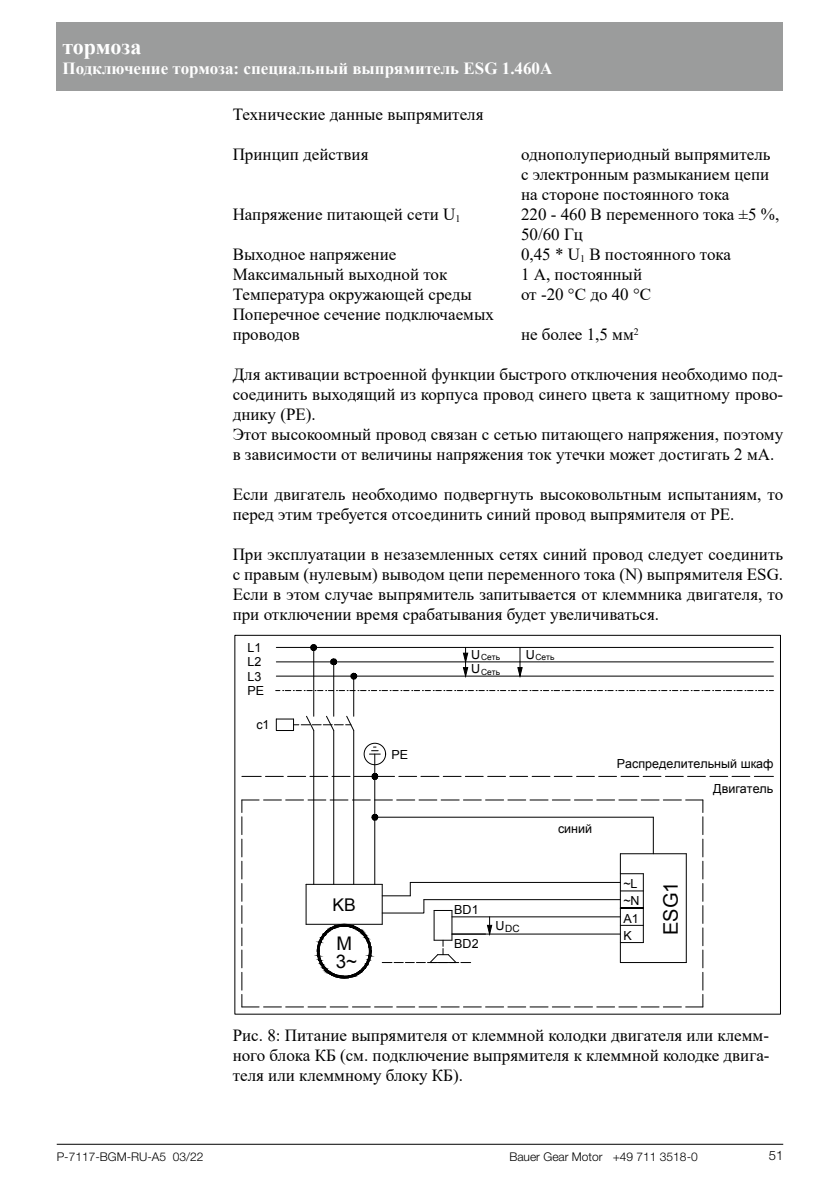
<style>
.page{position:relative;width:840px;height:1191px;background:#fff}
.page>*{position:absolute;margin:0;border:0;box-sizing:border-box;transform-origin:0 0}
.t1{font:700 22px "Times New Roman";letter-spacing:-.005em;color:#fff}
.t2{font:20px "Arial";color:#000}
.t3{font:18.8px "Arial";color:#000}
.t4{font:17.6px "Arial";color:#000}
.t5{font:17px/20px "Times New Roman";color:#000}
.t6{font:700 17px "Times New Roman";color:#fff}
.t7{font:300 13px "Helvetica Neue LT Std";color:#000}
.t8{font:12.6px/17.2px "Arial";color:#000}
.t9{font:300 12px "Helvetica Neue LT Std";color:#000}
.t10{font:10px "Arial";color:#000}
.t11{font:8.4px "Arial";color:#000}
.s1{font-size:12.6px}
</style>
<div class="page">
<svg style="left:234px;top:634px;width:547px;height:381px"></svg>
<svg style="left:241px;top:799px;width:462px;height:208px"></svg>
<div style="left:318px;top:925px;width:51px;height:51px;border:1px solid #000;border-radius:50%"></div>
<div style="left:317px;top:924px;width:54px;height:54px;border:1px solid #000;border-radius:50%"></div>
<div style="left:57px;top:23px;width:725px;height:68px;background:#9b9c9c"></div>
<hr style="left:57px;top:1144px;width:725px;height:1px;background:#000">
<p class="t1" style="left:62px;top:31px;width:80px">тормоза</p>
<p class="t6" style="left:62px;top:56px;width:491px">Подключение тормоза: специальный выпрямитель ESG 1.460A</p>
<p class="t5" style="left:232px;top:104px;width:252px">Технические данные выпрямителя</p>
<p class="t5" style="left:232px;top:144px;width:137px">Принцип действия</p>
<p class="t5" style="left:520px;top:144px;width:251px;text-align:justify">однополупериодный выпрямитель с электронным размыканием цепи на стороне постоянного тока</p>
<p class="t5" style="left:232px;top:204px;width:229px">Напряжение питающей сети U<sub>1</sub></p>
<p class="t5" style="left:520px;top:204px;width:259px">220 - 460 В переменного тока ±5 %,<br>50/60 Гц</p>
<p class="t5" style="left:232px;top:244px;width:165px">Выходное напряжение</p>
<p class="t5" style="left:520px;top:244px;width:211px">0,45 * U<sub>1</sub> В постоянного тока</p>
<p class="t5" style="left:232px;top:264px;width:216px">Максимальный выходной ток</p>
<p class="t5" style="left:520px;top:264px;width:123px">1 А, постоянный</p>
<p class="t5" style="left:232px;top:284px;width:241px">Температура окружающей среды</p>
<p class="t5" style="left:520px;top:284px;width:132px">от -20 °C до 40 °C</p>
<p class="t5" style="left:232px;top:304px;width:263px">Поперечное сечение подключаемых проводов</p>
<p class="t5" style="left:520px;top:324px;width:119px">не более 1,5 мм<sup>2</sup></p>
<p class="t5" style="left:232px;top:364px;width:551px">Для активации встроенной функции быстрого отключения необходимо под&shy;соединить выходящий из корпуса провод синего цвета к защитному прово&shy;днику (PE).<br>Этот высокоомный провод связан с сетью питающего напряжения, поэтому в зависимости от величины напряжения ток утечки может достигать 2 мА.</p>
<p class="t5" style="left:232px;top:484px;width:551px">Если двигатель необходимо подвергнуть высоковольтным испытаниям, то перед этим требуется отсоединить синий провод выпрямителя от PE.</p>
<p class="t5" style="left:232px;top:544px;width:551px;text-align:justify">При эксплуатации в незаземленных сетях синий провод следует соединить с правым (нулевым) выводом цепи переменного тока (N) выпрямителя ESG.<br>Если в этом случае выпрямитель запитывается от клеммника двигателя, то при отключении время срабатывания будет увеличиваться.</p>
<p class="t8" style="left:247px;top:639px;width:15px">L1</p>
<p class="t8" style="left:247px;top:653px;width:15px">L2</p>
<p class="t8" style="left:247px;top:682px;width:18px">PE</p>
<p class="t8" style="left:247px;top:667px;width:15px">L3</p>
<p class="t8" style="left:256px;top:716px;width:15px">c1</p>
<p class="t8" style="left:391px;top:746px;width:18px">PE</p>
<p class="t4" style="left:332px;top:893px;width:25px">KB</p>
<p class="t3" style="left:336px;top:931px;width:17px">M</p>
<p class="t3" style="left:335px;top:948px;width:23px">3~</p>
<p class="t8" style="left:471px;top:647px;width:11px;line-height:14.4px">U<br>U</p>
<p class="t8" style="left:525px;top:646px;width:11px">U</p>
<p class="t11" style="left:481px;top:652px;width:20px">Сеть</p>
<p class="t11" style="left:535px;top:652px;width:20px">Сеть</p>
<p class="t11" style="left:481px;top:666px;width:20px">Сеть</p>
<p class="t8" style="left:454px;top:901px;width:26px">BD1</p>
<p class="t8" style="left:454px;top:934px;width:26px">BD2</p>
<p class="t10" style="left:495px;top:922px;width:26px"><span class="s1">U</span>DC</p>
<p class="t8" style="left:557px;top:820px;width:36px">синий</p>
<p class="t8" style="left:616px;top:755px;width:158px">Распределительный шкаф</p>
<p class="t8" style="left:623px;top:875px;width:18px">~L ~N</p>
<p class="t8" style="left:623px;top:909px;width:17px">A1</p>
<p class="t8" style="left:623px;top:927px;width:10px">K</p>
<p class="t2" style="left:657px;top:935px;width:55px;rotate:-90deg">ESG1</p>
<p class="t8" style="left:712px;top:780px;width:62px">Двигатель</p>
<p class="t9" style="left:57px;top:1149px;width:148px">P-7117-BGM-RU-A5 03/22</p>
<p class="t5" style="left:232px;top:1025px;width:538px;text-align:justify">Рис. 8: Питание выпрямителя от клеммной колодки двигателя или клемм&shy;ного блока КБ (см. подключение выпрямителя к клеммной колодке двига&shy;теля или клеммному блоку КБ).</p>
<p class="t9" style="left:509px;top:1149px;width:190px">Bauer Gear Motor +49 711 3518-0</p>
<p class="t7" style="left:768px;top:1147px;width:16px">51</p>
</div>
